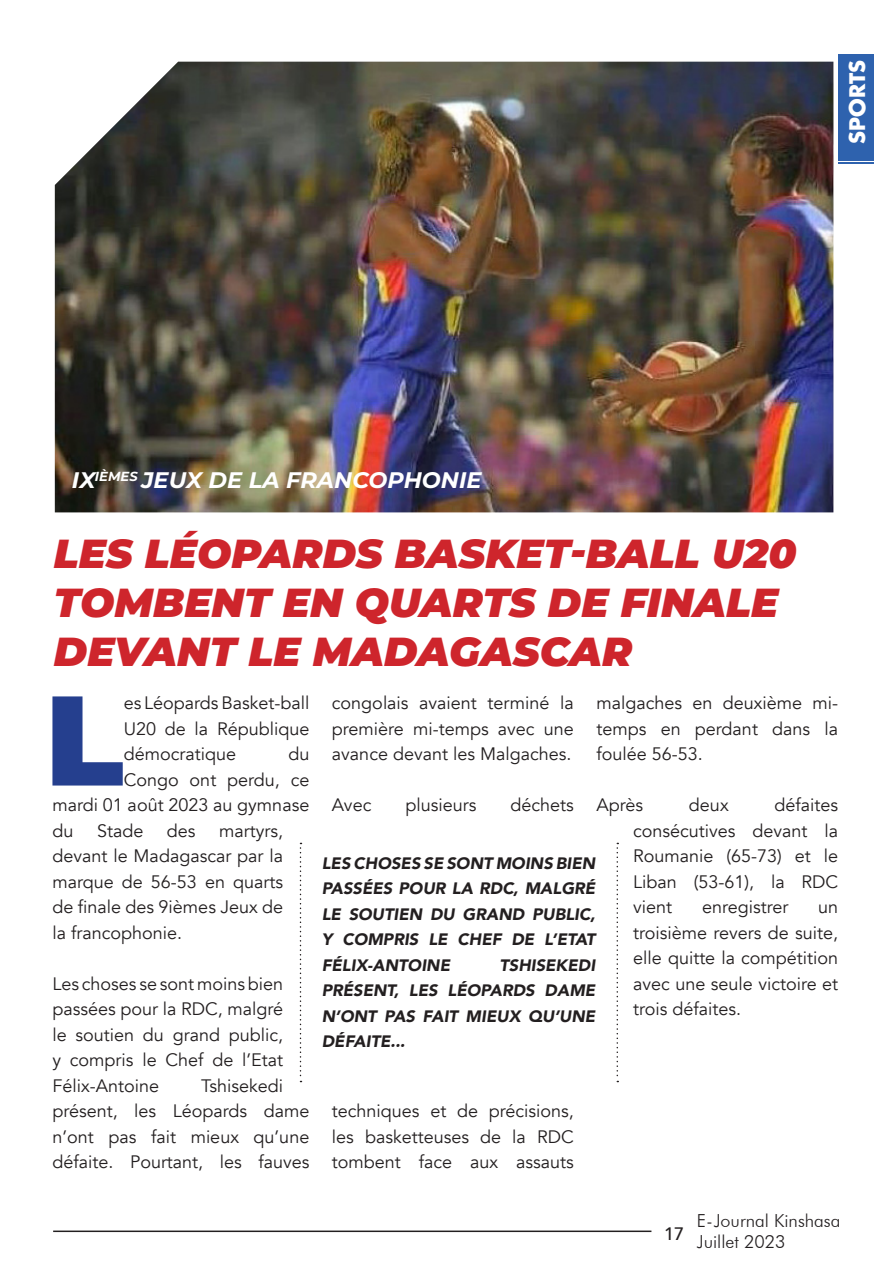
<style>
.page{position:relative;width:893px;height:1263px;background:#fff}
.page>*{position:absolute;margin:0;border:0;box-sizing:border-box;transform-origin:0 0}
.t1{font:900 127.35px "Montserrat";color:#253f8e}
.t2{font:italic 900 40.5px/48.6px "Montserrat";color:#ce252c}
.t3{font:italic 700 22.5px "Montserrat";color:#fff}
.t4{font:700 21px "Futura LT";color:#fff}
.t5{font:18px/25.5px "Avenir";color:#231f20;text-align:justify}
.t6{font:300 18px/21.6px "Futura BT";color:#231f20}
.t7{font:500 18px "Avenir";color:#231f20}
.t8{font:italic 900 16.5px/25.5px "Avenir";color:#231f20;text-align:justify}
</style>
<div class="page">
<hr style="left:53px;top:1230px;width:598px;height:2px;background:#231f20">
<div style="left:839px;top:54px;width:35px;height:100px;background:#2e62ae"></div>
<hr style="left:839px;top:162px;width:35px;height:1px;background:#2e62ae">
<hr style="left:839px;top:157px;width:35px;height:3px;background:#2e62ae">
<hr style="left:839px;top:155px;width:35px;height:1px;background:#2e62ae">
<img style="left:55px;top:62px;width:778px;height:450px">
<svg style="left:300px;top:843px;width:1px;height:239px"></svg>
<svg style="left:616px;top:843px;width:2px;height:239px"></svg>
<p class="t4" style="left:843px;top:144px;width:85px;rotate:-90deg">SPORTS</p>
<p class="t3" style="left:72px;top:464px;width:411px">IX<sup>IÈMES</sup> JEUX DE LA FRANCOPHONIE</p>
<p class="t2" style="left:54px;top:527px;width:744px">LES LÉOPARDS BASKET-BALL U20<br>TOMBENT EN QUARTS DE FINALE<br>DEVANT LE MADAGASCAR</p>
<p class="t1" style="left:45px;top:645px;width:80px">L</p>
<p class="t5" style="left:124px;top:690px;width:187px">es Léopards Basket-ball U20 de la République démocratique</p>
<p class="t5" style="left:332px;top:690px;width:243px">congolais avaient terminé la première mi-temps avec une avance devant les Malgaches.</p>
<p class="t5" style="left:332px;top:792px;width:41px">Avec</p>
<p class="t5" style="left:405px;top:792px;width:72px">plusieurs</p>
<p class="t5" style="left:510px;top:792px;width:65px">déchets</p>
<p class="t5" style="left:596px;top:690px;width:243px">malgaches en deuxième mi&shy;temps en perdant dans la foulée 56-53.</p>
<p class="t5" style="left:596px;top:792px;width:48px">Après</p>
<p class="t5" style="left:689px;top:792px;width:41px">deux</p>
<p class="t5" style="left:288px;top:741px;width:23px">du</p>
<p class="t5" style="left:124px;top:767px;width:187px">Congo ont perdu, ce</p>
<p class="t5" style="left:52px;top:792px;width:258px">mardi 01 août 2023 au gymnase</p>
<p class="t5" style="left:52px;top:818px;width:23px">du</p>
<p class="t5" style="left:97px;top:818px;width:48px">Stade</p>
<p class="t5" style="left:167px;top:818px;width:30px">des</p>
<p class="t5" style="left:633px;top:792px;width:206px;text-indent:141px">défaites consécutives devant la Roumanie (65-73) et le Liban (53-61), la RDC vient</p>
<p class="t5" style="left:52px;top:818px;width:232px;text-indent:167px">martyrs, devant le Madagascar par la marque de 56-53 en quarts de finale des 9ièmes Jeux de la francophonie.</p>
<p class="t5" style="left:52px;top:971px;width:232px">Les choses se sont moins bien passées pour la RDC, malgré le soutien du grand public, y compris le Chef de l’Etat Félix-Antoine</p>
<p class="t8" style="left:322px;top:850px;width:275px">LES CHOSES SE SONT MOINS BIEN PASSÉES POUR LA RDC, MALGRÉ LE SOUTIEN DU GRAND PUBLIC, Y COMPRIS LE CHEF DE L’ETAT FÉLIX-ANTOINE</p>
<p class="t5" style="left:702px;top:894px;width:88px">enregistrer</p>
<p class="t5" style="left:633px;top:894px;width:206px;text-indent:185px">un troisième revers de suite, elle quitte la compétition avec une seule victoire et trois défaites.</p>
<p class="t8" style="left:322px;top:952px;width:275px;text-indent:178px">TSHISEKEDI PRÉSENT, LES LÉOPARDS DAME N’ONT PAS FAIT MIEUX QU’UNE DÉFAITE...</p>
<p class="t5" style="left:52px;top:1073px;width:258px;text-align:left;text-indent:149px">Tshisekedi présent, les Léopards dame n’ont pas fait mieux qu’une défaite. Pourtant, les fauves</p>
<p class="t5" style="left:332px;top:1098px;width:243px">techniques et de précisions, les basketteuses de la RDC tombent face aux assauts</p>
<p class="t7" style="left:664px;top:1218px;width:22px">17</p>
<p class="t6" style="left:697px;top:1209px;width:145px">E-Journal Kinshasa<br>Juillet 2023</p>
</div>
